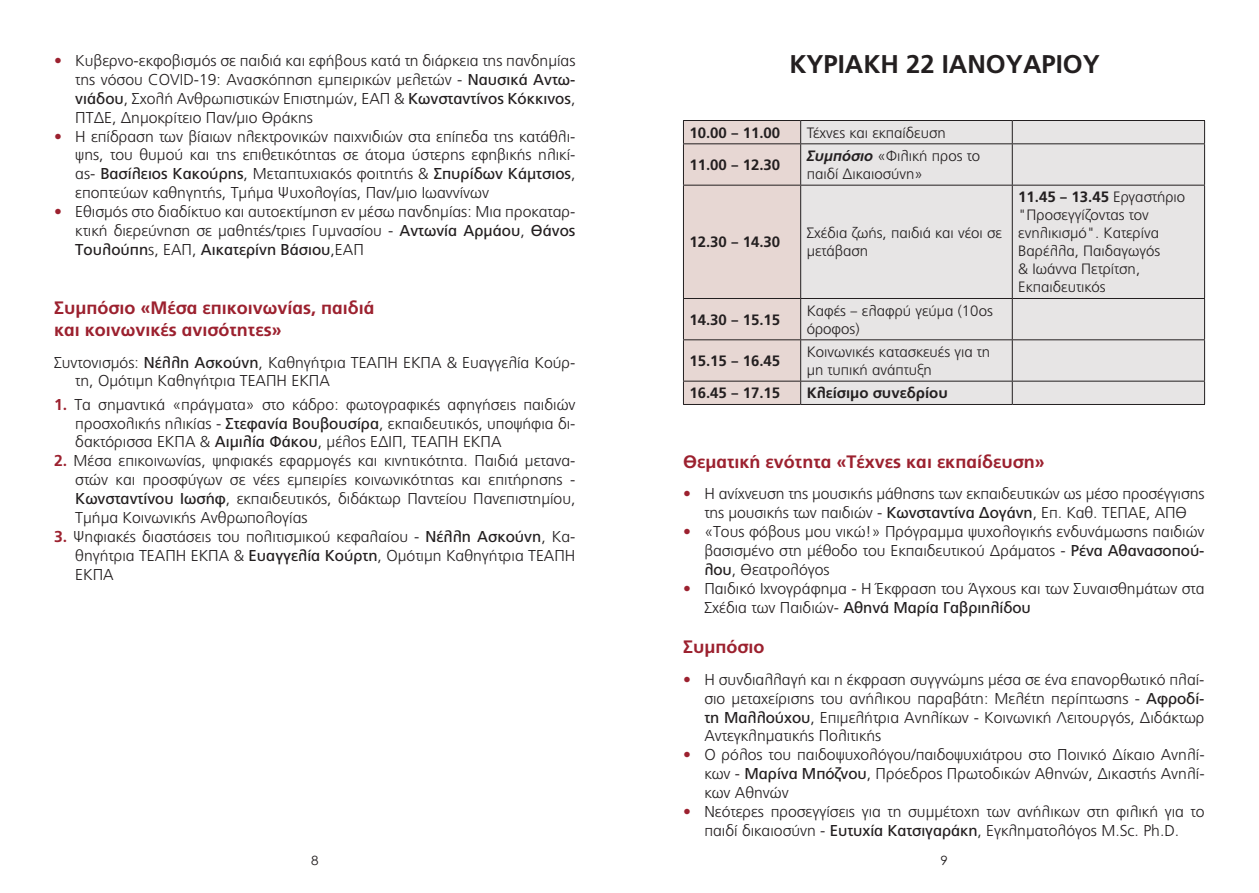
<style>
.page{position:relative;width:1259px;height:893px;background:#fff}
.page>*{position:absolute;margin:0;border:0;box-sizing:border-box;transform-origin:0 0}
.t1{font:700 25.65px "PF Catalog";color:#231f20}
.t2{font:700 18px/21.6px "PF Catalog";color:#9c212f}
.t3{font:300 15.75px/18.9px "PF Catalog";color:#231f20;text-align:justify}
.t4{font:300 15px/18px "PF Catalog";color:#231f20}
.t5{font:700 15px "PF Catalog";color:#231f20}
.t6{font:12.75px "Century Gothic";color:#231f20;scale:1.05 1}
.s1{color:#9c212f}
.s2{font-weight:400}
.s3{font-weight:700;color:#9c212f}
.s4{font-weight:700;font-style:italic}
.s5{font-weight:700}
</style>
<div class="page">
<div style="left:801px;top:121px;width:403px;height:283px;background:#e7e5e5"></div>
<hr style="left:800px;top:120px;width:212px;height:1px;background:#231f20">
<hr style="left:1012px;top:120px;width:193px;height:1px;background:#231f20">
<svg style="left:1012px;top:121px;width:1px;height:22px"></svg>
<svg style="left:1204px;top:121px;width:1px;height:22px"></svg>
<hr style="left:800px;top:143px;width:212px;height:1px;background:#231f20">
<hr style="left:1012px;top:143px;width:193px;height:1px;background:#231f20">
<hr style="left:1012px;top:144px;width:1px;height:41px;background:#231f20">
<hr style="left:1204px;top:144px;width:1px;height:41px;background:#231f20">
<hr style="left:800px;top:185px;width:212px;height:1px;background:#231f20">
<hr style="left:1012px;top:185px;width:193px;height:1px;background:#231f20">
<hr style="left:1012px;top:186px;width:1px;height:112px;background:#231f20">
<hr style="left:1204px;top:186px;width:1px;height:112px;background:#231f20">
<hr style="left:800px;top:298px;width:212px;height:1px;background:#231f20">
<hr style="left:1012px;top:298px;width:193px;height:1px;background:#231f20">
<hr style="left:1012px;top:299px;width:1px;height:40px;background:#231f20">
<hr style="left:1204px;top:299px;width:1px;height:40px;background:#231f20">
<hr style="left:800px;top:339px;width:212px;height:1px;background:#231f20">
<hr style="left:1012px;top:339px;width:193px;height:1px;background:#231f20">
<hr style="left:1012px;top:340px;width:1px;height:41px;background:#231f20">
<hr style="left:1204px;top:340px;width:1px;height:41px;background:#231f20">
<hr style="left:800px;top:381px;width:212px;height:1px;background:#231f20">
<div style="left:683px;top:120px;width:118px;height:284px;background:#e7d7d3"></div>
<hr style="left:1012px;top:381px;width:193px;height:1px;background:#231f20">
<svg style="left:1012px;top:381px;width:1px;height:23px"></svg>
<svg style="left:1204px;top:381px;width:1px;height:23px"></svg>
<hr style="left:683px;top:404px;width:117px;height:1px;background:#231f20">
<hr style="left:800px;top:404px;width:212px;height:1px;background:#231f20">
<hr style="left:1012px;top:404px;width:193px;height:1px;background:#231f20">
<p class="t3" style="left:75px;top:51px;width:502px;text-indent:-21px"><span class="s1">•</span> Κυβερνο-εκφοβισμός σε παιδιά και εφήβους κατά τη διάρκεια της πανδημίας της νόσου COVID-19: Ανασκόπηση εμπειρικών μελετών - <span class="s2">Ναυσικά Αντω&shy;νιάδου</span>, Σχολή Ανθρωπιστικών Επιστημών, ΕΑΠ &amp; <span class="s2">Κωνσταντίνος Κόκκινος</span>, ΠΤΔΕ, Δημοκρίτειο Παν/μιο Θράκης</p>
<p class="t3" style="left:75px;top:127px;width:502px;text-indent:-21px"><span class="s1">•</span> Η επίδραση των βίαιων ηλεκτρονικών παιχνιδιών στα επίπεδα της κατάθλι&shy;ψης, του θυμού και της επιθετικότητας σε άτομα ύστερης εφηβικής ηλικί&shy;ας- <span class="s2">Βασίλειος Κακούρης</span>, Μεταπτυχιακός φοιτητής &amp; <span class="s2">Σπυρίδων Κάμτσιος</span>, εποπτεύων καθηγητής, Τμήμα Ψυχολογίας, Παν/μιο Ιωαννίνων</p>
<p class="t3" style="left:75px;top:202px;width:502px;text-indent:-21px"><span class="s1">•</span> Εθισμός στο διαδίκτυο και αυτοεκτίμηση εν μέσω πανδημίας: Μια προκαταρ&shy;κτική διερεύνηση σε μαθητές/τριες Γυμνασίου - <span class="s2">Αντωνία Αρμάου</span>, <span class="s2">Θάνος Τουλούπη</span>ς, ΕΑΠ, <span class="s2">Αικατερίνη Βάσιου</span>,ΕΑΠ</p>
<p class="t2" style="left:54px;top:297px;width:322px">Συμπόσιο «Μέσα επικοινωνίας, παιδιά και κοινωνικές ανισότητες»</p>
<p class="t3" style="left:75px;top:353px;width:501px;text-indent:-21px">Συντονισμός: <span class="s2">Νέλλη Ασκούνη</span>, Καθηγήτρια ΤΕΑΠΗ ΕΚΠΑ &amp; Ευαγγελία Κούρ&shy;τη, Ομότιμη Καθηγήτρια ΤΕΑΠΗ ΕΚΠΑ</p>
<p class="t3" style="left:75px;top:395px;width:502px;text-indent:-21px"><span class="s3">1.</span> Τα σημαντικά «πράγματα» στο κάδρο: φωτογραφικές αφηγήσεις παιδιών προσχολικής ηλικίας - <span class="s2">Στεφανία Βουβουσίρα</span>, εκπαιδευτικός, υποψήφια δι&shy;δακτόρισσα ΕΚΠΑ &amp; <span class="s2">Αιμιλία Φάκου</span>, μέλος ΕΔΙΠ, ΤΕΑΠΗ ΕΚΠΑ</p>
<p class="t3" style="left:75px;top:452px;width:502px;text-indent:-21px"><span class="s3">2.</span> Μέσα επικοινωνίας, ψηφιακές εφαρμογές και κινητικότητα. Παιδιά μετανα&shy;στών και προσφύγων σε νέες εμπειρίες κοινωνικότητας και επιτήρησης - <span class="s2">Κωνσταντίνου Ιωσήφ</span>, εκπαιδευτικός, διδάκτωρ Παντείου Πανεπιστημίου, Τμήμα Κοινωνικής Ανθρωπολογίας</p>
<p class="t3" style="left:75px;top:527px;width:502px;text-indent:-21px"><span class="s3">3.</span> Ψηφιακές διαστάσεις του πολιτισμικού κεφαλαίου - <span class="s2">Νέλλη Ασκούνη</span>, Κα&shy;θηγήτρια ΤΕΑΠΗ ΕΚΠΑ &amp; <span class="s2">Ευαγγελία Κούρτη</span>, Ομότιμη Καθηγήτρια ΤΕΑΠΗ ΕΚΠΑ</p>
<h1 class="t1" style="left:789px;top:49px;width:312px">ΚΥΡΙΑΚΉ 22 ΙΑΝΟΥΑΡΊΟΥ</h1>
<p class="t5" style="left:689px;top:124px;width:92px">10.00 – 11.00</p>
<p class="t4" style="left:806px;top:124px;width:140px">Τέχνες και εκπαίδευση</p>
<p class="t5" style="left:689px;top:156px;width:92px">11.00 – 12.30</p>
<p class="t4" style="left:806px;top:147px;width:175px"><span class="s4">Συμπόσιο</span> «Φιλική προς το παιδί Δικαιοσύνη»</p>
<p class="t5" style="left:689px;top:233px;width:92px">12.30 – 14.30</p>
<p class="t4" style="left:806px;top:225px;width:197px">Σχέδια ζωής, παιδιά και νέοι σε μετάβαση</p>
<p class="t5" style="left:689px;top:311px;width:92px">14.30 – 15.15</p>
<p class="t4" style="left:806px;top:302px;width:188px">Καφές – ελαφρύ γεύμα (10ος όροφος)</p>
<p class="t5" style="left:689px;top:352px;width:92px">15.15 – 16.45</p>
<p class="t4" style="left:806px;top:343px;width:185px">Κοινωνικές κατασκευές για τη μη τυπική ανάπτυξη</p>
<p class="t5" style="left:689px;top:384px;width:92px">16.45 – 17.15</p>
<p class="t5" style="left:806px;top:384px;width:143px">Κλείσιμο συνεδρίου</p>
<p class="t4" style="left:1018px;top:189px;width:168px"><span class="s5">11.45 – 13.45</span> Εργαστήριο "Προσεγγίζοντας τον ενηλικισμό". Κατερίνα<br>Βαρέλλα, Παιδαγωγός<br>&amp; Ιωάννα Πετρίτση,<br>Εκπαιδευτικός</p>
<p class="t2" style="left:683px;top:451px;width:363px">Θεματική ενότητα «Τέχνες και εκπαίδευση»</p>
<p class="t3" style="left:683px;top:484px;width:523px;text-align:center"><span class="s1">•</span> Η ανίχνευση της μουσικής μάθησης των εκπαιδευτικών ως μέσο προσέγγισης της μουσικής των παιδιών - <span class="s2">Κωνσταντίνα Δογάνη</span>, Επ. Καθ. ΤΕΠΑΕ, ΑΠΘ</p>
<p class="t3" style="left:704px;top:522px;width:502px;text-indent:-21px"><span class="s1">•</span> «Τους φόβους μου νικώ!» Πρόγραμμα ψυχολογικής ενδυνάμωσης παιδιών βασισμένο στη μέθοδο του Εκπαιδευτικού Δράματος - <span class="s2">Ρένα Αθανασοπού&shy;λου</span>, Θεατρολόγος</p>
<p class="t3" style="left:704px;top:579px;width:502px;text-indent:-21px"><span class="s1">•</span> Παιδικό Ιχνογράφημα - Η Έκφραση του Άγχους και των Συναισθημάτων στα<br>Σχέδια των Παιδιών- <span class="s2">Αθηνά Μαρία Γαβριηλίδου</span></p>
<p class="t2" style="left:683px;top:636px;width:83px">Συμπόσιο</p>
<p class="t3" style="left:704px;top:670px;width:502px;text-indent:-21px"><span class="s1">•</span> Η συνδιαλλαγή και η έκφραση συγγνώμης μέσα σε ένα επανορθωτικό πλαί&shy;σιο μεταχείρισης του ανήλικου παραβάτη: Μελέτη περίπτωσης - <span class="s2">Αφροδί&shy;τη Μαλλούχου</span>, Επιμελήτρια Ανηλίκων - Κοινωνική Λειτουργός, Διδάκτωρ Αντεγκληματικής Πολιτικής</p>
<p class="t3" style="left:704px;top:746px;width:502px;text-indent:-21px"><span class="s1">•</span> Ο ρόλος του παιδοψυχολόγου/παιδοψυχιάτρου στο Ποινικό Δίκαιο Ανηλί&shy;κων - <span class="s2">Μαρίνα Μπόζνου</span>, Πρόεδρος Πρωτοδικών Αθηνών, Δικαστής Ανηλί&shy;κων Αθηνών</p>
<p class="t3" style="left:683px;top:802px;width:523px;text-align:center"><span class="s1">•</span> Νεότερες προσεγγίσεις για τη συμμέτοχη των ανήλικων στη φιλική για το παιδί δικαιοσύνη - <span class="s2">Ευτυχία Κατσιγαράκη</span>, Εγκληματολόγος Μ.Sc. Ph.D.</p>
<p class="t6" style="left:311px;top:852px;width:9px">8</p>
<p class="t6" style="left:940px;top:852px;width:9px">9</p>
</div>
